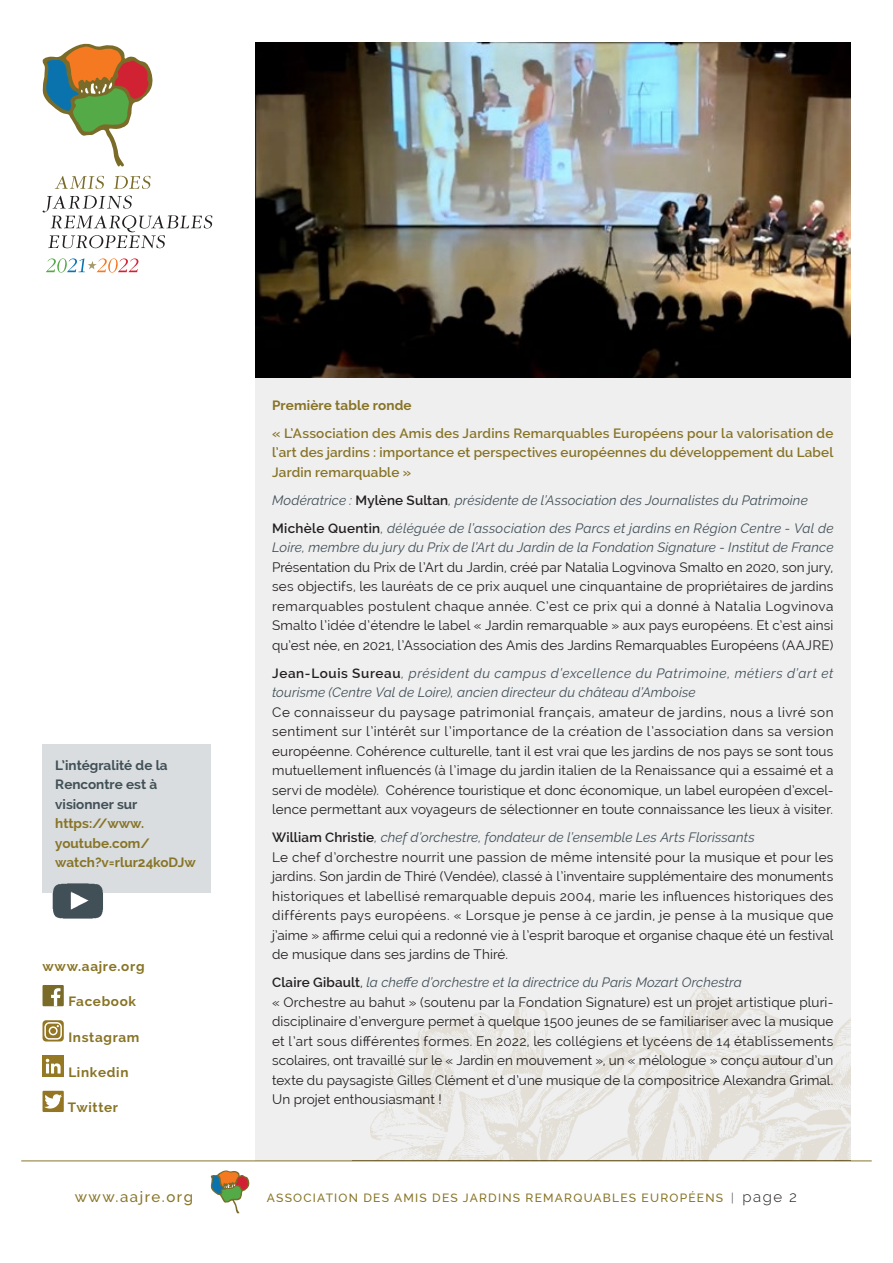
<style>
.page{position:relative;width:893px;height:1263px;background:#fff}
.page>*{position:absolute;margin:0;border:0;box-sizing:border-box;transform-origin:0 0}
.t1{font:500 15px "Raleway";letter-spacing:.1em;color:#887426}
.t2{font:13.5px/19.5px "Raleway";letter-spacing:.01em;color:#231f20;text-align:justify}
.t3{font:italic 13.5px/28px "Raleway";letter-spacing:.01em;color:#415057}
.t4{font:600 13.5px/19.5px "Raleway";letter-spacing:.01em;color:#887426;text-align:justify}
.t5{font:700 13.5px/19.5px "Raleway";letter-spacing:.01em;color:#887426}
.t6{font:700 13.5px "Raleway";letter-spacing:.05em;color:#887426}
.t7{font:700 13.5px/19.5px "Raleway";color:#415057}
.t8{font:500 12px "Raleway";letter-spacing:.1em;color:#887426}
.s1{font-weight:600;font-style:normal;color:#231f20}
.s2{font-weight:600}
.s3{font-style:italic;color:#415057}
.s4{font-weight:400;color:#636366}
.s5{font-weight:300;font-size:15px;color:#231f20}
</style>
<div class="page">
<hr style="left:21px;top:1161px;width:851px;height:1px;background:#887426">
<svg style="left:211px;top:1170px;width:39px;height:43px"></svg>
<div style="left:255px;top:43px;width:595px;height:1118px;background:#efeff0"></div>
<div style="left:43px;top:985px;width:21px;height:21px;background:#7a6b29"></div>
<svg style="left:51px;top:988px;width:9px;height:18px"></svg>
<svg style="left:43px;top:1020px;width:21px;height:21px"></svg>
<div style="left:43px;top:1055px;width:21px;height:22px;background:#947823"></div>
<svg style="left:45px;top:1059px;width:16px;height:15px"></svg>
<svg style="left:43px;top:1091px;width:21px;height:21px"></svg>
<svg style="left:43px;top:43px;width:110px;height:124px"></svg>
<svg style="left:55px;top:176px;width:49px;height:13px"></svg>
<svg style="left:114px;top:176px;width:37px;height:13px"></svg>
<svg style="left:43px;top:196px;width:169px;height:52px"></svg>
<svg style="left:46px;top:258px;width:93px;height:15px"></svg>
<div style="left:43px;top:744px;width:168px;height:149px;background:#d9dde0"></div>
<img style="left:52px;top:883px;width:51px;height:36px">
<img style="left:255px;top:43px;width:595px;height:334px">
<p class="t7" style="left:55px;top:755px;width:114px">L’intégralité de la<br>Rencontre est à visionner sur</p>
<p class="t5" style="left:55px;top:814px;width:142px">https://www. youtube.com/ watch?v=rlur24koDJw</p>
<p class="t6" style="left:43px;top:958px;width:104px">www.aajre.org</p>
<p class="t6" style="left:68px;top:994px;width:69px">Facebook</p>
<p class="t6" style="left:68px;top:1029px;width:73px">Instagram</p>
<p class="t6" style="left:68px;top:1064px;width:62px">Linkedin</p>
<p class="t6" style="left:68px;top:1099px;width:52px">Twitter</p>
<p class="t5" style="left:272px;top:395px;width:141px">Première table ronde</p>
<p class="t4" style="left:272px;top:423px;width:563px">« L’Association des Amis des Jardins Remarquables Européens pour la valorisation de l’art des jardins : importance et perspectives européennes du développement du Label Jardin remarquable »</p>
<p class="t3" style="left:272px;top:486px;width:563px">Modératrice : <span class="s1">Mylène Sultan</span>, présidente de l’Association des Journalistes du Patrimoine<br><span class="s1">Michèle Quentin</span>, déléguée de l’association des Parcs et jardins en Région Centre - Val de</p>
<p class="t3" style="left:272px;top:533px;width:563px">Loire, membre du jury du Prix de l’Art du Jardin de la Fondation Signature - Institut de France</p>
<p class="t2" style="left:272px;top:557px;width:563px">Présentation du Prix de l’Art du Jardin, créé par Natalia Logvinova Smalto en 2020, son jury, ses objectifs, les lauréats de ce prix auquel une cinquantaine de propriétaires de jardins remarquables postulent chaque année. C’est ce prix qui a donné à Natalia Logvinova Smalto l’idée d’étendre le label « Jardin remarquable » aux pays européens. Et c’est ainsi qu’est née, en 2021, l’Association des Amis des Jardins Remarquables Européens (AAJRE)</p>
<p class="t3" style="left:272px;top:663px;width:563px;line-height:19.5px"><span class="s1">Jean-Louis Sureau</span>, président du campus d’excellence du Patrimoine, métiers d’art et tourisme (Centre Val de Loire), ancien directeur du château d’Amboise</p>
<p class="t2" style="left:272px;top:702px;width:563px">Ce connaisseur du paysage patrimonial français, amateur de jardins, nous a livré son sentiment sur l’intérêt sur l’importance de la création de l’association dans sa version européenne. Cohérence culturelle, tant il est vrai que les jardins de nos pays se sont tous mutuellement influencés (à l’image du jardin italien de la Renaissance qui a essaimé et a servi de modèle). Cohérence touristique et donc économique, un label européen d’excel&shy;lence permettant aux voyageurs de sélectionner en toute connaissance les lieux à visiter.</p>
<p class="t2" style="left:272px;top:828px;width:563px;text-align:left"><span class="s2">William Christie</span><span class="s3">, chef d’orchestre, fondateur de l’ensemble Les Arts Florissants<br></span>Le chef d’orchestre nourrit une passion de même intensité pour la musique et pour les jardins. Son jardin de Thiré (Vendée), classé à l’inventaire supplémentaire des monuments historiques et labellisé remarquable depuis 2004, marie les influences historiques des différents pays européens. « Lorsque je pense à ce jardin, je pense à la musique que j’aime » affirme celui qui a redonné vie à l’esprit baroque et organise chaque été un festival de musique dans ses jardins de Thiré.</p>
<p class="t2" style="left:272px;top:973px;width:563px;text-align:left"><span class="s2">Claire Gibault</span>, <span class="s3">la cheffe d’orchestre et la directrice du Paris Mozart Orchestra<br></span>« Orchestre au bahut » (soutenu par la Fondation Signature) est un projet artistique pluri&shy;disciplinaire d’envergure permet à quelque 1500 jeunes de se familiariser avec la musique et l’art sous différentes formes. En 2022, les collégiens et lycéens de 14 établissements scolaires, ont travaillé sur le « Jardin en mouvement », un « mélologue » conçu autour d’un texte du paysagiste Gilles Clément et d’une musique de la compositrice Alexandra Grimal.<br>Un projet enthousiasmant !</p>
<p class="t1" style="left:75px;top:1187px;width:120px">www.aajre.org</p>
<p class="t8" style="left:267px;top:1190px;width:532px">ASSOCIATION DES AMIS DES JARDINS REMARQUABLES EUROPÉENS <span class="s4">|</span> <span class="s5">page 2</span></p>
</div>
